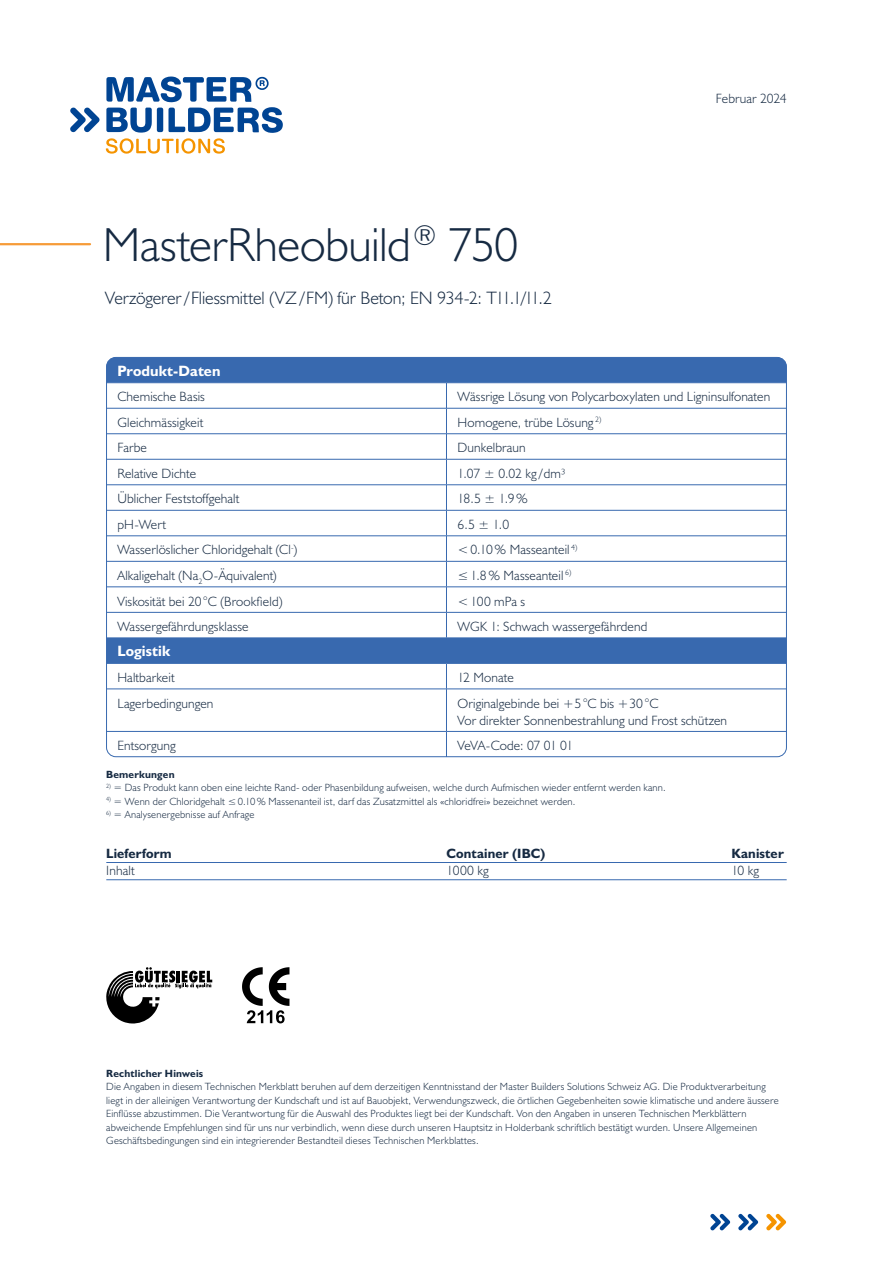
<style>
.page{position:relative;width:893px;height:1263px;background:#fff}
.page>*{position:absolute;margin:0;border:0;box-sizing:border-box;transform-origin:0 0}
.t1{font:300 48px "Humanist 521 BT";letter-spacing:-.01em;color:#162a42}
.t2{font:300 18px "Humanist 521 BT";letter-spacing:-.005em;color:#162a42}
.t3{font:700 15px "Humanist 521 BT";letter-spacing:.005em;color:#fff}
.t4{font:300 13.5px/17.2px "Humanist 521 BT";letter-spacing:.01em;color:#162a42}
.t5{font:700 13.5px "Humanist 521 BT";letter-spacing:.01em;color:#162a42}
.t6{font:300 13.5px "Humanist 521 BT";letter-spacing:-.02em;color:#162a42}
.t7{font:300 10.5px/13.5px "Humanist 521 BT";letter-spacing:.015em;color:#162a42}
.t8{font:700 10.5px "Humanist 521 BT";letter-spacing:.02em;color:#162a42}
</style>
<div class="page">
<svg style="left:70px;top:108px;width:30px;height:24px"></svg>
<svg style="left:106px;top:77px;width:177px;height:77px"></svg>
<hr style="left:0;top:243px;width:90px;height:2px;background:#f69b38">
<svg style="left:106px;top:967px;width:106px;height:56px"></svg>
<svg style="left:242px;top:967px;width:47px;height:56px"></svg>
<svg style="left:710px;top:1214px;width:20px;height:16px"></svg>
<svg style="left:738px;top:1214px;width:20px;height:16px"></svg>
<svg style="left:766px;top:1214px;width:20px;height:16px"></svg>
<div style="left:108px;top:359px;width:677px;height:23px;background:#3869af"></div>
<svg style="left:108px;top:383px;width:677px;height:374px"></svg>
<svg style="left:446px;top:383px;width:1px;height:255px"></svg>
<svg style="left:446px;top:664px;width:1px;height:25px"></svg>
<hr style="left:446px;top:689px;width:1px;height:42px;background:#3869af">
<svg style="left:446px;top:732px;width:1px;height:23px"></svg>
<hr style="left:106px;top:382px;width:340px;height:1px;background:#3869af">
<hr style="left:446px;top:382px;width:341px;height:1px;background:#3869af">
<hr style="left:106px;top:638px;width:340px;height:1px;background:#3869af">
<hr style="left:446px;top:638px;width:341px;height:1px;background:#3869af">
<hr style="left:106px;top:663px;width:340px;height:1px;background:#3869af">
<hr style="left:446px;top:663px;width:341px;height:1px;background:#3869af">
<hr style="left:106px;top:731px;width:340px;height:1px;background:#3869af">
<hr style="left:446px;top:731px;width:341px;height:1px;background:#3869af">
<hr style="left:106px;top:408px;width:340px;height:1px;background:#3869af">
<hr style="left:446px;top:408px;width:341px;height:1px;background:#3869af">
<hr style="left:106px;top:433px;width:340px;height:1px;background:#3869af">
<hr style="left:446px;top:433px;width:341px;height:1px;background:#3869af">
<hr style="left:106px;top:459px;width:340px;height:1px;background:#3869af">
<hr style="left:446px;top:459px;width:341px;height:1px;background:#3869af">
<hr style="left:106px;top:484px;width:340px;height:1px;background:#3869af">
<hr style="left:446px;top:484px;width:341px;height:1px;background:#3869af">
<hr style="left:106px;top:510px;width:340px;height:1px;background:#3869af">
<hr style="left:446px;top:510px;width:341px;height:1px;background:#3869af">
<hr style="left:106px;top:535px;width:340px;height:1px;background:#3869af">
<hr style="left:446px;top:535px;width:341px;height:1px;background:#3869af">
<hr style="left:106px;top:561px;width:340px;height:1px;background:#3869af">
<hr style="left:446px;top:561px;width:341px;height:1px;background:#3869af">
<hr style="left:106px;top:587px;width:340px;height:1px;background:#3869af">
<hr style="left:446px;top:587px;width:341px;height:1px;background:#3869af">
<hr style="left:106px;top:612px;width:340px;height:1px;background:#3869af">
<hr style="left:446px;top:612px;width:341px;height:1px;background:#3869af">
<hr style="left:106px;top:689px;width:340px;height:1px;background:#3869af">
<hr style="left:446px;top:689px;width:341px;height:1px;background:#3869af">
<hr style="left:106px;top:862px;width:681px;height:1px;background:#3869af">
<hr style="left:106px;top:879px;width:681px;height:1px;background:#3869af">
<h1 class="t1" style="left:103px;top:215px;width:417px">MasterRheobuild<sup>®</sup> 750</h1>
<h2 class="t2" style="left:105px;top:287px;width:448px">Verzögerer/ Fliessmittel (VZ/ FM) für Beton; EN 934-2: T11.1/11.2</h2>
<p class="t4" style="left:716px;top:90px;width:72px">Februar 2024</p>
<h3 class="t3" style="left:117px;top:361px;width:105px">Produkt-Daten</h3>
<p class="t4" style="left:117px;top:388px;width:89px">Chemische Basis</p>
<p class="t4" style="left:458px;top:388px;width:314px">Wässrige Lösung von Polycarboxylaten und Ligninsulfonaten</p>
<p class="t4" style="left:117px;top:414px;width:87px">Gleichmässigkeit</p>
<p class="t4" style="left:458px;top:414px;width:145px">Homogene, trübe Lösung <sup>2)</sup></p>
<p class="t4" style="left:117px;top:439px;width:31px">Farbe</p>
<p class="t4" style="left:458px;top:439px;width:70px">Dunkelbraun</p>
<p class="t4" style="left:117px;top:465px;width:80px">Relative Dichte</p>
<p class="t4" style="left:458px;top:465px;width:110px">1.07 ± 0.02 kg / dm³</p>
<p class="t4" style="left:117px;top:490px;width:124px">Üblicher Feststoffgehalt</p>
<p class="t4" style="left:458px;top:490px;width:72px">18.5 ± 1.9%</p>
<p class="t4" style="left:117px;top:516px;width:50px">pH-Wert</p>
<p class="t4" style="left:458px;top:516px;width:53px">6.5 ± 1.0</p>
<p class="t4" style="left:117px;top:541px;width:181px">Wasserlöslicher Chloridgehalt (Cl<sup>-</sup>)</p>
<p class="t4" style="left:458px;top:541px;width:121px">&lt;0.10% Masseanteil <sup>4)</sup></p>
<p class="t4" style="left:117px;top:567px;width:161px">Alkaligehalt (Na<sub>2</sub>O-Äquivalent)</p>
<p class="t4" style="left:458px;top:567px;width:115px">≤1.8% Masseanteil <sup>6)</sup></p>
<p class="t4" style="left:117px;top:592px;width:167px">Viskosität bei 20°C (Brookfield)</p>
<p class="t4" style="left:458px;top:592px;width:69px">&lt;100 mPa s</p>
<p class="t4" style="left:117px;top:618px;width:133px">Wassergefährdungsklasse</p>
<p class="t4" style="left:458px;top:618px;width:191px">WGK 1: Schwach wassergefährdend</p>
<h3 class="t3" style="left:117px;top:642px;width:54px">Logistik</h3>
<p class="t4" style="left:117px;top:669px;width:59px">Haltbarkeit</p>
<p class="t4" style="left:458px;top:669px;width:58px">12 Monate</p>
<p class="t4" style="left:117px;top:694px;width:98px">Lagerbedingungen</p>
<p class="t4" style="left:458px;top:694px;width:271px">Originalgebinde bei +5°C bis +30°C<br>Vor direkter Sonnenbestrahlung und Frost schützen</p>
<p class="t4" style="left:117px;top:737px;width:60px">Entsorgung</p>
<p class="t6" style="left:458px;top:737px;width:117px">VeVA-Code: 07 01 01</p>
<p class="t8" style="left:106px;top:767px;width:70px">Bemerkungen</p>
<p class="t7" style="left:106px;top:781px;width:561px"><sup>2)</sup> = Das Produkt kann oben eine leichte Rand- oder Phasenbildung aufweisen, welche durch Aufmischen wieder entfernt werden kann.</p>
<p class="t7" style="left:106px;top:794px;width:471px"><sup>4)</sup> = Wenn der Chloridgehalt ≤0.10% Massenanteil ist, darf das Zusatzmittel als «chloridfrei» bezeichnet werden.</p>
<p class="t7" style="left:106px;top:808px;width:150px"><sup>6)</sup> = Analysenergebnisse auf Anfrage</p>
<p class="t5" style="left:106px;top:845px;width:67px">Lieferform</p>
<p class="t5" style="left:446px;top:845px;width:100px">Container (IBC)</p>
<p class="t5" style="left:731px;top:845px;width:54px">Kanister</p>
<p class="t4" style="left:106px;top:862px;width:30px">Inhalt</p>
<p class="t4" style="left:446px;top:862px;width:44px">1000 kg</p>
<p class="t4" style="left:731px;top:862px;width:29px">10 kg</p>
<p class="t8" style="left:106px;top:1066px;width:98px">Rechtlicher Hinweis</p>
<p class="t7" style="left:106px;top:1080px;width:674px">Die Angaben in diesem Technischen Merkblatt beruhen auf dem derzeitigen Kenntnisstand der Master Builders Solutions Schweiz AG. Die Produktverarbeitung liegt in der alleinigen Verantwortung der Kundschaft und ist auf Bauobjekt, Verwendungszweck, die örtlichen Gegebenheiten sowie klimatische und andere äussere Einflüsse abzustimmen. Die Verantwortung für die Auswahl des Produktes liegt bei der Kundschaft. Von den Angaben in unseren Technischen Merkblättern abweichende Empfehlungen sind für uns nur verbindlich, wenn diese durch unseren Hauptsitz in Holderbank schriftlich bestätigt wurden. Unsere Allgemeinen Geschäftsbedingungen sind ein integrierender Bestandteil dieses Technischen Merkblattes.</p>
</div>
